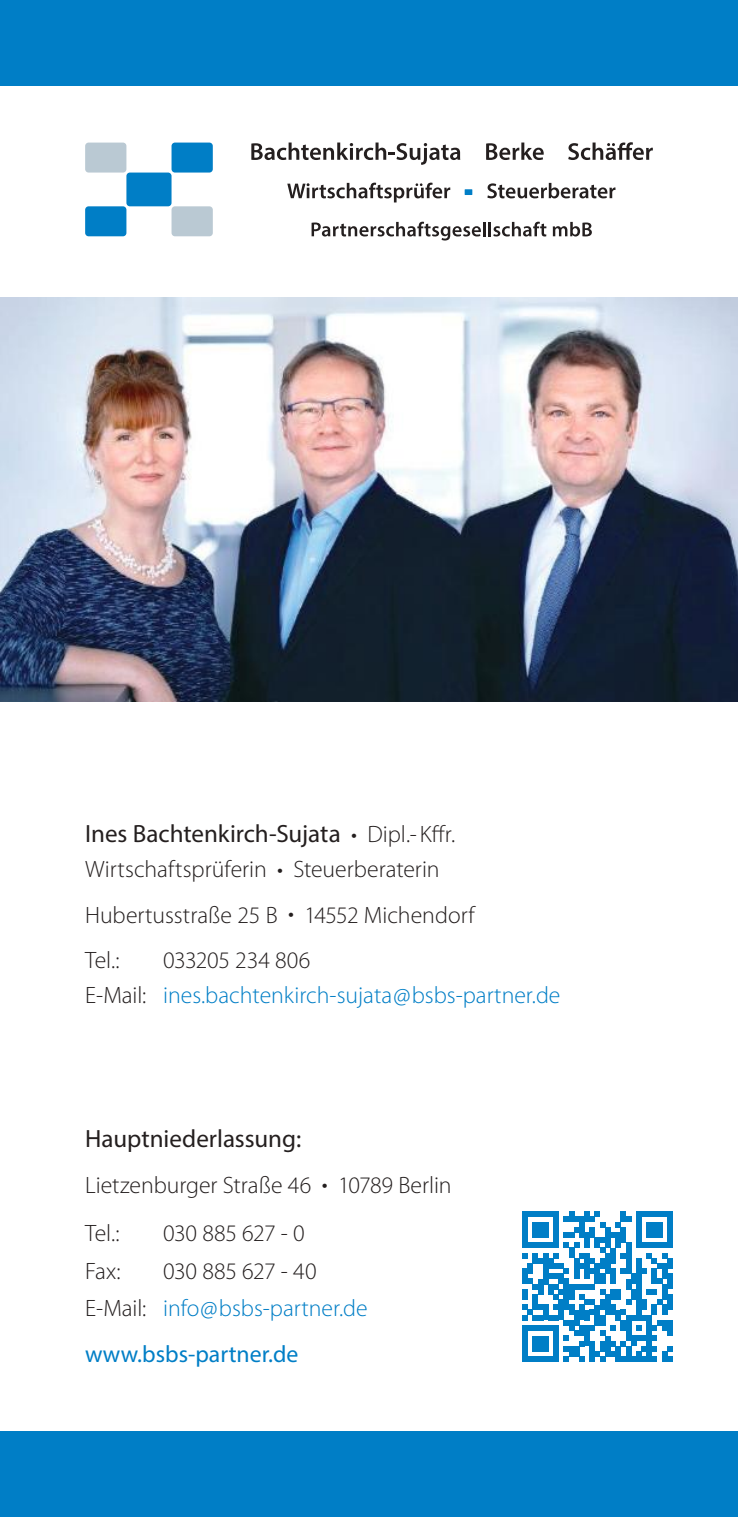
<style>
.page{position:relative;width:738px;height:1517px;background:#fff}
.page>*{position:absolute;margin:0;border:0;box-sizing:border-box;transform-origin:0 0}
.t1{font:25px "Myriad Pro";color:#241f1f}
.t2{font:300 23.75px/45.5px "Myriad Pro";letter-spacing:-.005em;color:#241f1f}
.t3{font:300 23.75px/35px "Myriad Pro";color:#007ec6}
.t4{font:23.75px "Myriad Pro";color:#007ec6}
.s1{font-weight:300;font-size:23.75px}
.s2{color:#241f1f}
</style>
<div class="page">
<svg style="left:287px;top:183px;width:163px;height:19px"></svg>
<svg style="left:487px;top:183px;width:128px;height:15px"></svg>
<svg style="left:311px;top:222px;width:169px;height:18px"></svg>
<hr style="left:482px;top:222px;width:3px;height:14px;background:#241f1f">
<svg style="left:488px;top:222px;width:58px;height:14px"></svg>
<svg style="left:552px;top:222px;width:39px;height:14px"></svg>
<svg style="left:251px;top:142px;width:209px;height:23px"></svg>
<svg style="left:486px;top:142px;width:57px;height:18px"></svg>
<svg style="left:568px;top:142px;width:84px;height:18px"></svg>
<div style="left:126px;top:173px;width:45px;height:33px;background:#007ec6;border-radius:3px"></div>
<div style="left:171px;top:143px;width:42px;height:30px;background:#007ec6;border-radius:3px"></div>
<div style="left:85px;top:206px;width:41px;height:30px;background:#007ec6;border-radius:3px"></div>
<div style="left:85px;top:143px;width:41px;height:30px;background:#bac9d3;border-radius:3px"></div>
<div style="left:171px;top:206px;width:42px;height:30px;background:#bac9d3;border-radius:3px"></div>
<div style="left:464px;top:189px;width:8px;height:6px;background:#007ec6"></div>
<div style="left:0;top:1431px;width:737px;height:86px;background:#007ec6"></div>
<div style="left:0;top:0;width:737px;height:85px;background:#007ec6"></div>
<img style="left:0;top:298px;width:737px;height:403px">
<svg style="left:522px;top:1211px;width:150px;height:150px"></svg>
<p class="t1" style="left:85px;top:818px;width:371px">Ines Bachtenkirch-Sujata <span class="s1">• Dipl.- Kffr.</span></p>
<p class="t2" style="left:85px;top:846px;width:391px">Wirtschaftsprüferin • Steuerberaterin<br>Hubertusstraße 25 B • 14552 Michendorf<br>Tel.:</p>
<p class="t3" style="left:85px;top:943px;width:476px;text-indent:78px"><span class="s2">033205 234 806<br>E-Mail:</span> ines.bachtenkirch-sujata@bsbs-partner.de</p>
<p class="t1" style="left:85px;top:1123px;width:217px">Hauptniederlassung:</p>
<p class="t2" style="left:85px;top:1161px;width:367px;line-height:48.2px">Lietzenburger Straße 46 • 10789 Berlin<br>Tel.:</p>
<p class="t2" style="left:163px;top:1210px;width:143px">030 885 627 - 0</p>
<p class="t2" style="left:85px;top:1248px;width:37px">Fax:</p>
<p class="t3" style="left:85px;top:1252px;width:284px;line-height:37.5px;text-indent:78px"><span class="s2">030 885 627 - 40<br>E-Mail:</span> info@bsbs-partner.de</p>
<p class="t4" style="left:85px;top:1339px;width:215px">www.bsbs-partner.de</p>
</div>
